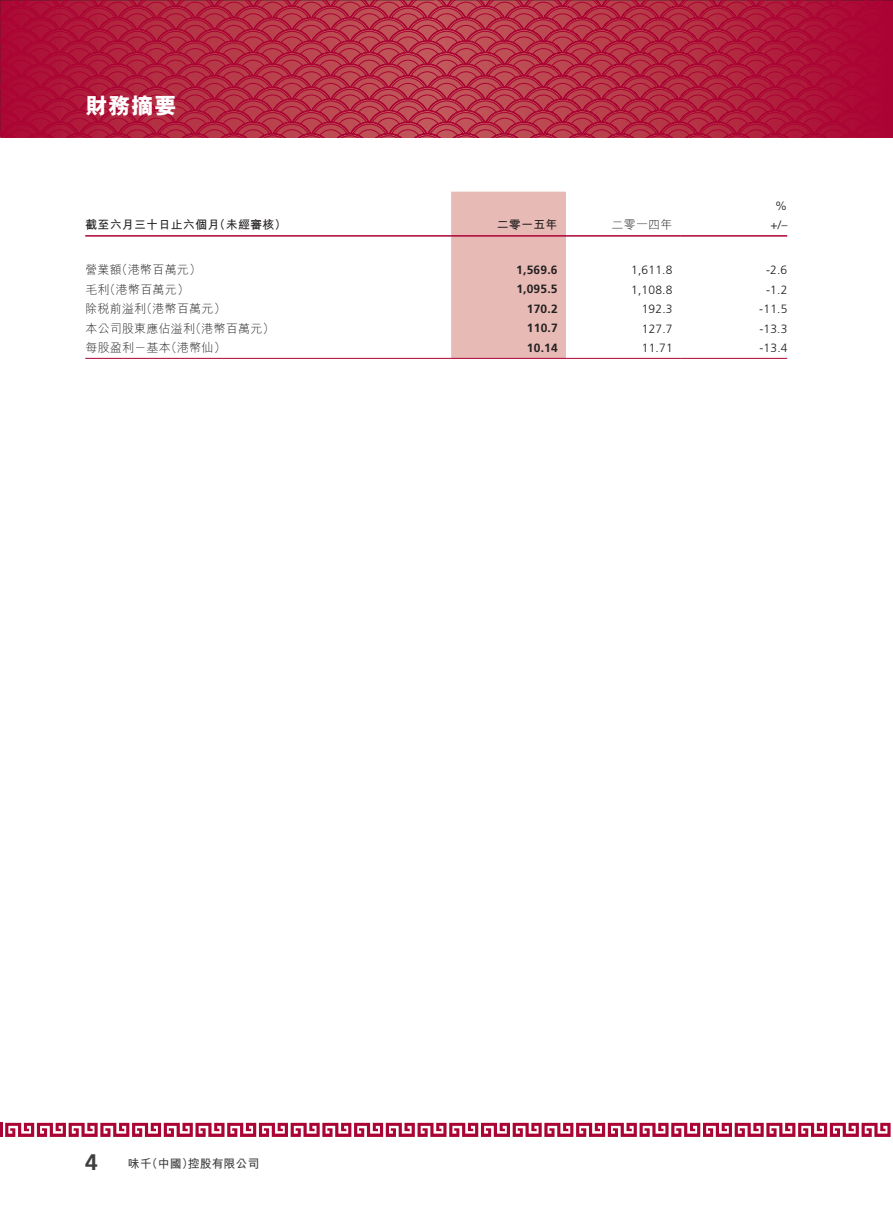
<style>
.page{position:relative;width:893px;height:1212px;background:#fff}
.page>*{position:absolute;margin:0;border:0;box-sizing:border-box;transform-origin:0 0}
.t1{font:22.5px "M Hei HK Xbold E Ten B5 H";color:#fff}
.t2{font:700 22.5px "Frutiger LT Std";color:#3e3e3f}
.t3{font:12px "M Hei HK Light E Ten B5 H";letter-spacing:.015em;color:#231f20}
.t4{font:300 12px "Frutiger LT Std";letter-spacing:.015em;color:#231f20}
.t5{font:700 12px "Frutiger LT Std";letter-spacing:.015em;color:#231f20}
.t6{font:12px "M Hei HK Bold E Ten B5 H";letter-spacing:.015em;color:#231f20}
.t7{font:12px "M Hei HK Bold E Ten B5 H";color:#3e3e3f}
</style>
<div class="page">
<svg style="left:544px;top:0;width:348px;height:137px"></svg>
<svg style="left:0;top:0;width:544px;height:137px"></svg>
<svg style="left:5px;top:1123px;width:885px;height:14px"></svg>
<hr style="left:0;top:1123px;width:3px;height:14px;background:#ab0333">
<div style="left:451px;top:192px;width:115px;height:166px;background:#e7bab5"></div>
<hr style="left:85px;top:235px;width:366px;height:2px;background:#ab0333">
<hr style="left:451px;top:235px;width:115px;height:2px;background:#ab0333">
<hr style="left:566px;top:235px;width:115px;height:2px;background:#ab0333">
<hr style="left:681px;top:235px;width:106px;height:2px;background:#ab0333">
<hr style="left:85px;top:358px;width:366px;height:1px;background:#ab0333">
<hr style="left:451px;top:358px;width:115px;height:1px;background:#ab0333">
<hr style="left:566px;top:358px;width:115px;height:1px;background:#ab0333">
<hr style="left:681px;top:358px;width:106px;height:1px;background:#ab0333">
<h1 class="t1" style="left:85px;top:97px;width:93px">財務摘要</h1>
<p class="t4" style="left:775px;top:200px;width:13px">%</p>
<p class="t6" style="left:85px;top:220px;width:203px">截至六月三十日止六個月（未經審核）</p>
<p class="t6" style="left:496px;top:220px;width:62px">二零一五年</p>
<p class="t3" style="left:611px;top:220px;width:62px">二零一四年</p>
<p class="t4" style="left:770px;top:220px;width:18px">+/–</p>
<p class="t3" style="left:85px;top:265px;width:117px">營業額（港幣百萬元）</p>
<p class="t5" style="left:516px;top:262px;width:43px">1,569.6</p>
<p class="t4" style="left:631px;top:265px;width:43px">1,611.8</p>
<p class="t4" style="left:766px;top:265px;width:23px">-2.6</p>
<p class="t3" style="left:85px;top:285px;width:105px">毛利（港幣百萬元）</p>
<p class="t5" style="left:516px;top:282px;width:43px">1,095.5</p>
<p class="t4" style="left:631px;top:284px;width:43px">1,108.8</p>
<p class="t4" style="left:766px;top:284px;width:23px">-1.2</p>
<p class="t3" style="left:85px;top:304px;width:142px">除稅前溢利（港幣百萬元）</p>
<p class="t5" style="left:527px;top:301px;width:32px">170.2</p>
<p class="t4" style="left:641px;top:304px;width:32px">192.3</p>
<p class="t4" style="left:759px;top:304px;width:30px">-11.5</p>
<p class="t3" style="left:85px;top:324px;width:191px">本公司股東應佔溢利（港幣百萬元）</p>
<p class="t5" style="left:527px;top:321px;width:32px">110.7</p>
<p class="t4" style="left:641px;top:323px;width:32px">127.7</p>
<p class="t4" style="left:759px;top:323px;width:30px">-13.3</p>
<p class="t3" style="left:86px;top:343px;width:142px">每股盈利－基本（港幣仙）</p>
<p class="t5" style="left:527px;top:340px;width:32px">10.14</p>
<p class="t4" style="left:642px;top:343px;width:32px">11.71</p>
<p class="t4" style="left:759px;top:343px;width:30px">-13.4</p>
<h1 class="t2" style="left:85px;top:1149px;width:14px">4</h1>
<p class="t7" style="left:128px;top:1159px;width:133px">味千（中國）控股有限公司</p>
</div>
